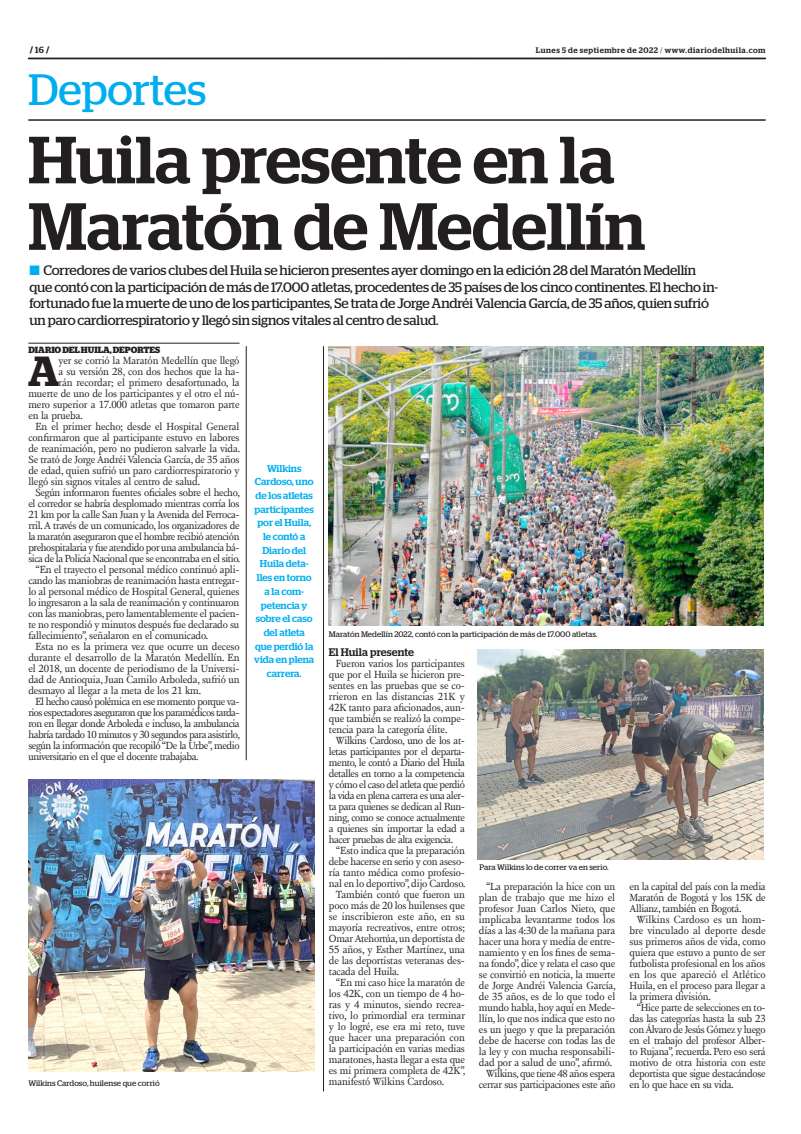
<style>
.page{position:relative;width:801px;height:1134px;background:#fff}
.page>*{position:absolute;margin:0;border:0;box-sizing:border-box;transform-origin:0 0}
.TITULO{font:500 66.5px/66.5px "Stag";color:#231f20}
.t1{font:43.9px "Stag";color:#00aeef}
.TEXTO_UNO{font:600 42px "Stag";color:#231f20}
.SUMARIO{font:13.7px/16.5px "Stag";letter-spacing:-.015em;color:#231f20}
.INTERTITULO{font:500 11px "Stag";letter-spacing:.01em;color:#231f20}
.TEXTO{font:10.6px/11px "New Fournier BP";letter-spacing:-.02em;color:#231f20;text-align:justify}
.TEXTO_UNO-2{font:10.6px "New Fournier BP";letter-spacing:-.01em;color:#231f20}
.DESTACADO_AZUL{font:500 10px/13.7px "Stag";color:#00aeef;text-align:center}
.CREDITO_1{font:700 9px "Stag";color:#231f20}
.PIE_DE_FOTO{font:8px "Stag";letter-spacing:.01em;color:#231f20}
.t2{font:500 8px "Stag";letter-spacing:.06em;color:#231f20}
.s1{font-weight:500}
.s2{font-weight:300}
.s3{color:#00aeef}
</style>
<div class="page">
<svg style="left:28px;top:58px;width:737px;height:1px"></svg>
<hr style="left:28px;top:120px;width:737px;height:1px;background:#231f20">
<hr style="left:28px;top:343px;width:212px;height:1px;background:#231f20">
<img style="left:329px;top:346px;width:435px;height:279px">
<img style="left:28px;top:779px;width:287px;height:292px">
<img style="left:478px;top:649px;width:285px;height:210px">
<hr style="left:323px;top:346px;width:1px;height:745px;background:#231f20">
<hr style="left:246px;top:346px;width:1px;height:414px;background:#231f20">
<p class="CREDITO_1" style="left:30px;top:45px;width:21px">/ <span class="s1">16</span> /</p>
<p class="t2" style="left:536px;top:45px;width:231px">Lunes 5 de septiembre de 2022 <span class="s2">/</span> www.diariodelhuila.com</p>
<p class="t1" style="left:28px;top:64px;width:179px">Deportes</p>
<p class="TITULO" style="left:28px;top:126px;width:618px">Huila presente en la<br>Maratón de Medellín</p>
<p class="SUMARIO" style="left:29px;top:262px;width:690px"><span class="s3">■</span> Corredores de varios clubes del Huila se hicieron presentes ayer domingo en la edición 28 del Maratón Medellín que contó con la participación de más de 17.000 atletas, procedentes de 35 países de los cinco continentes. El hecho in&shy;fortunado fue la muerte de uno de los participantes, Se trata de Jorge Andréi Valencia García, de 35 años, quien sufrió un paro cardiorrespiratorio y llegó sin signos vitales al centro de salud.</p>
<p class="CREDITO_1" style="left:28px;top:345px;width:133px">DIARIO DEL HUILA, DEPORTES</p>
<p class="TEXTO_UNO" style="left:28px;top:347px;width:33px">A</p>
<p class="TEXTO_UNO-2" style="left:59px;top:354px;width:182px">yer se corrió la Maratón Medellín que llegó</p>
<p class="TEXTO_UNO-2" style="left:59px;top:365px;width:182px">a su versión 28, con dos hechos que la ha-</p>
<p class="TEXTO_UNO-2" style="left:59px;top:376px;width:182px">rán recordar; el primero desafortunado, la</p>
<p class="TEXTO_UNO-2" style="left:28px;top:387px;width:213px">muerte de uno de los participantes y el otro el nú-</p>
<p class="TEXTO_UNO-2" style="left:28px;top:398px;width:213px">mero superior a 17.000 atletas que tomaron parte</p>
<p class="TEXTO_UNO-2" style="left:28px;top:409px;width:56px">en la prueba.</p>
<p class="TEXTO" style="left:28px;top:421px;width:213px;text-indent:7px">En el primer hecho; desde el Hospital General confirmaron que al participante estuvo en labores de reanimación, pero no pudieron salvarle la vida.<br>Se trató de Jorge Andréi Valencia García, de 35 años de edad, quien sufrió un paro cardiorrespiratorio y llegó sin signos vitales al centro de salud.</p>
<p class="TEXTO" style="left:28px;top:487px;width:213px;text-indent:7px">Según informaron fuentes oficiales sobre el hecho, el corredor se habría desplomado mientras corría los 21 km por la calle San Juan y la Avenida del Ferroca&shy;rril. A través de un comunicado, los organizadores de la maratón aseguraron que el hombre recibió atención prehospitalaria y fue atendido por una ambulancia bá&shy;sica de la Policía Nacional que se encontraba en el sitio.</p>
<p class="TEXTO" style="left:28px;top:564px;width:213px;text-indent:7px">“En el trayecto el personal médico continuó apli&shy;cando las maniobras de reanimación hasta entregar&shy;lo al personal médico de Hospital General, quienes lo ingresaron a la sala de reanimación y continuaron con las maniobras, pero lamentablemente el pacien&shy;te no respondió y minutos después fue declarado su fallecimiento”, señalaron en el comunicado.</p>
<p class="TEXTO" style="left:28px;top:641px;width:213px;text-indent:7px">Esta no es la primera vez que ocurre un deceso durante el desarrollo de la Maratón Medellín. En el 2018, un docente de periodismo de la Universi&shy;dad de Antioquia, Juan Camilo Arboleda, sufrió un desmayo al llegar a la meta de los 21 km.</p>
<p class="TEXTO" style="left:28px;top:696px;width:213px;text-indent:7px">El hecho causó polémica en ese momento porque va&shy;rios espectadores aseguraron que los paramédicos tarda&shy;ron en llegar donde Arboleda e incluso, la ambulancia habría tardado 10 minutos y 30 segundos para asistirlo, según la información que recopiló “De la Urbe”, medio universitario en el que el docente trabajaba.</p>
<p class="DESTACADO_AZUL" style="left:254px;top:461px;width:62px">Wilkins<br>Cardoso, uno de los atletas participantes por el Huila, le contó a<br>Diario del<br>Huila deta&shy;lles en torno a la com&shy;petencia y sobre el caso del atleta que perdió la vida en plena carrera.</p>
<p class="PIE_DE_FOTO" style="left:329px;top:629px;width:270px">Maratón Medellín 2022, contó con la participación de más de 17.000 atletas.</p>
<p class="INTERTITULO" style="left:329px;top:646px;width:87px">El Huila presente</p>
<p class="TEXTO" style="left:329px;top:658px;width:138px;text-indent:7px">Fueron varios los participantes que por el Huila se hicieron pre&shy;sentes en las pruebas que se co&shy;rrieron en las distancias 21K y 42K tanto para aficionados, aun&shy;que también se realizó la compe&shy;tencia para la categoría élite.</p>
<p class="TEXTO" style="left:329px;top:735px;width:138px;text-indent:7px">Wilkins Cardoso, uno de los at&shy;letas participantes por el departa&shy;mento, le contó a Diario del Huila detalles en torno a la competencia y cómo el caso del atleta que perdió la vida en plena carrera es una aler&shy;ta para quienes se dedican al Run&shy;ning, como se conoce actualmente a quienes sin importar la edad a hacer pruebas de alta exigencia.</p>
<p class="TEXTO" style="left:329px;top:845px;width:138px;text-align:center">“Esto indica que la preparación debe hacerse en serio y con aseso&shy;ría tanto médica como profesio&shy;nal en lo deportivo”, dijo Cardoso.</p>
<p class="TEXTO" style="left:329px;top:889px;width:138px;text-indent:7px">También contó que fueron un poco más de 20 los huilenses que se inscribieron este año, en su mayoría recreativos, entre otros; Omar Atehortúa, un deportista de 55 años, y Esther Martínez, una de las deportistas veteranas des&shy;tacada del Huila.</p>
<p class="TEXTO" style="left:329px;top:977px;width:138px;text-indent:7px">“En mi caso hice la maratón de los 42K, con un tiempo de 4 ho&shy;ras y 4 minutos, siendo recrea&shy;tivo, lo primordial era terminar y lo logré, ese era mi reto, tuve que hacer una preparación con la participación en varias medias maratones, hasta llegar a esta que es mi primera completa de 42K”, manifestó Wilkins Cardoso.</p>
<p class="PIE_DE_FOTO" style="left:479px;top:863px;width:130px">Para Wilkins lo de correr va en serio.</p>
<p class="TEXTO" style="left:479px;top:881px;width:138px;text-indent:7px">“La preparación la hice con un plan de trabajo que me hizo el profesor Juan Carlos Nieto, que implicaba levantarme todos los días a las 4:30 de la mañana para hacer una hora y media de entre&shy;namiento y en los fines de sema&shy;na fondo”, dice y relata el caso que se convirtió en noticia, la muerte de Jorge Andréi Valencia García, de 35 años, es de lo que todo el mundo habla, hoy aquí en Mede&shy;llín, lo que nos indica que esto no es un juego y que la preparación debe de hacerse con todas las de la ley y con mucha responsabili&shy;dad por a salud de uno”, afirmó.</p>
<p class="TEXTO" style="left:479px;top:1068px;width:138px;text-align:right">Wilkins, que tiene 48 años espera cerrar sus participaciones este año</p>
<p class="TEXTO" style="left:629px;top:881px;width:138px">en la capital del país con la media Maratón de Bogotá y los 15K de Allianz, también en Bogotá.</p>
<p class="TEXTO" style="left:629px;top:914px;width:138px;text-indent:7px">Wilkins Cardoso es un hom&shy;bre vinculado al deporte desde sus primeros años de vida, como quiera que estuvo a punto de ser futbolista profesional en los años en los que apareció el Atlético Huila, en el proceso para llegar a la primera división.</p>
<p class="TEXTO" style="left:629px;top:1002px;width:138px;text-indent:7px">“Hice parte de selecciones en to&shy;das las categorías hasta la sub 23 con Álvaro de Jesús Gómez y luego en el trabajo del profesor Alber&shy;to Rujana”, recuerda. Pero eso será motivo de otra historia con este deportista que sigue destacándose en lo que hace en su vida.</p>
<p class="PIE_DE_FOTO" style="left:28px;top:1078px;width:133px">Wilkins Cardoso, huilense que corrió</p>
</div>
